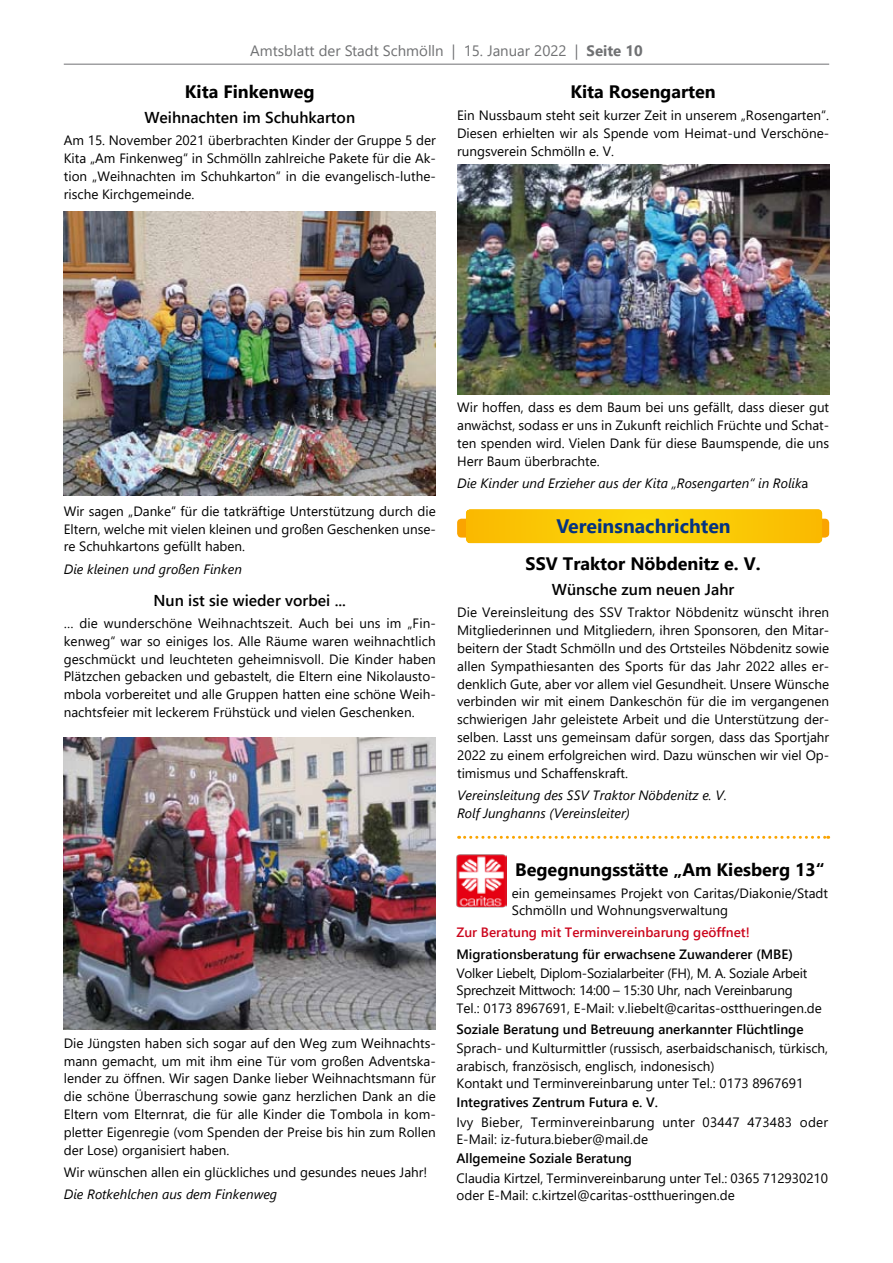
<style>
.page{position:relative;width:893px;height:1263px;background:#fff}
.page>*{position:absolute;margin:0;border:0;box-sizing:border-box;transform-origin:0 0}
.t1{font:700 19.5px "Segoe UI";color:#043381}
.t2{font:700 18px "Segoe UI";color:#000}
.t3{font:600 15.75px "Segoe UI";color:#000}
.t4{font:15px "Segoe UI";color:#707173}
.t5{font:13.5px/17.9px "Segoe UI";color:#000;text-align:justify}
.t6{font:italic 13.5px/17.9px "Segoe UI";color:#000}
.t7{font:13.5px/17.2px "Segoe UI";letter-spacing:-.02em;color:#000}
.t8{font:600 13.5px "Segoe UI";color:#000}
.t9{font:600 13.5px "Segoe UI";color:#cc071e}
.s1{font-weight:700}
.s2{font-style:normal}
</style>
<div class="page">
<hr style="left:64px;top:64px;width:765px;height:1px;background:#707173">
<img style="left:64px;top:737px;width:372px;height:292px">
<img style="left:64px;top:212px;width:372px;height:284px">
<img style="left:457px;top:165px;width:372px;height:229px">
<div style="left:457px;top:519px;width:372px;height:19px;background:#faa401;border-radius:4px"></div>
<svg style="left:466px;top:509px;width:356px;height:34px"></svg>
<img style="left:456px;top:854px;width:50px;height:53px">
<svg style="left:459px;top:836px;width:370px;height:3px"></svg>
<p class="t4" style="left:250px;top:36px;width:394px">Amtsblatt der Stadt Schmölln | 15. Januar 2022 | <span class="s1">Seite 10</span></p>
<h2 class="t2" style="left:185px;top:75px;width:131px">Kita Finkenweg</h2>
<p class="t3" style="left:144px;top:103px;width:212px">Weihnachten im Schuhkarton</p>
<p class="t5" style="left:64px;top:130px;width:374px">Am 15. November 2021 überbrachten Kinder der Gruppe 5 der Kita „Am Finkenweg“ in Schmölln zahlreiche Pakete für die Ak&shy;tion „Weihnachten im Schuhkarton“ in die evangelisch-luthe&shy;rische Kirchgemeinde.</p>
<h2 class="t2" style="left:570px;top:75px;width:147px">Kita Rosengarten</h2>
<p class="t5" style="left:457px;top:105px;width:374px">Ein Nussbaum steht seit kurzer Zeit in unserem „Rosengarten“.<br>Diesen erhielten wir als Spende vom Heimat-und Verschöne&shy;rungsverein Schmölln e. V.</p>
<p class="t5" style="left:64px;top:501px;width:374px">Wir sagen „Danke“ für die tatkräftige Unterstützung durch die Eltern, welche mit vielen kleinen und großen Geschenken unse&shy;re Schuhkartons gefüllt haben.</p>
<p class="t6" style="left:64px;top:558px;width:180px">Die kleinen und großen Finken</p>
<p class="t3" style="left:153px;top:585px;width:194px">Nun ist sie wieder vorbei ...</p>
<p class="t5" style="left:64px;top:613px;width:374px">… die wunderschöne Weihnachtszeit. Auch bei uns im „Fin&shy;kenweg“ war so einiges los. Alle Räume waren weihnachtlich geschmückt und leuchteten geheimnisvoll. Die Kinder haben Plätzchen gebacken und gebastelt, die Eltern eine Nikolausto&shy;mbola vorbereitet und alle Gruppen hatten eine schöne Weih&shy;nachtsfeier mit leckerem Frühstück und vielen Geschenken.</p>
<p class="t5" style="left:64px;top:1033px;width:374px">Die Jüngsten haben sich sogar auf den Weg zum Weihnachts&shy;mann gemacht, um mit ihm eine Tür vom großen Adventska&shy;lender zu öffnen. Wir sagen Danke lieber Weihnachtsmann für die schöne Überraschung sowie ganz herzlichen Dank an die Eltern vom Elternrat, die für alle Kinder die Tombola in kom&shy;pletter Eigenregie (vom Spenden der Preise bis hin zum Rollen der Lose) organisiert haben.</p>
<p class="t5" style="left:64px;top:1162px;width:365px">Wir wünschen allen ein glückliches und gesundes neues Jahr!</p>
<p class="t6" style="left:64px;top:1183px;width:215px">Die Rotkehlchen aus dem Finkenweg</p>
<p class="t5" style="left:457px;top:397px;width:374px">Wir hoffen, dass es dem Baum bei uns gefällt, dass dieser gut anwächst, sodass er uns in Zukunft reichlich Früchte und Schat&shy;ten spenden wird. Vielen Dank für diese Baumspende, die uns Herr Baum überbrachte.</p>
<p class="t6" style="left:457px;top:472px;width:353px">Die Kinder und Erzieher aus der Kita „Rosengarten“ in Rolik<span class="s2">a</span></p>
<h1 class="t1" style="left:557px;top:508px;width:176px">Vereinsnachrichten</h1>
<h2 class="t2" style="left:526px;top:547px;width:237px">SSV Traktor Nöbdenitz e. V.</h2>
<p class="t3" style="left:552px;top:575px;width:184px">Wünsche zum neuen Jahr</p>
<p class="t5" style="left:457px;top:602px;width:374px">Die Vereinsleitung des SSV Traktor Nöbdenitz wünscht ihren Mitgliederinnen und Mitgliedern, ihren Sponsoren, den Mitar&shy;beitern der Stadt Schmölln und des Ortsteiles Nöbdenitz sowie allen Sympathiesanten des Sports für das Jahr 2022 alles er&shy;denklich Gute, aber vor allem viel Gesundheit. Unsere Wünsche verbinden wir mit einem Dankeschön für die im vergangenen schwierigen Jahr geleistete Arbeit und die Unterstützung der&shy;selben. Lasst uns gemeinsam dafür sorgen, dass das Sportjahr 2022 zu einem erfolgreichen wird. Dazu wünschen wir viel Op&shy;timismus und Schaffenskraft.</p>
<p class="t6" style="left:457px;top:784px;width:271px">Vereinsleitung des SSV Traktor Nöbdenitz e. V.<br>Rolf Junghanns (Vereinsleiter)</p>
<h2 class="t2" style="left:515px;top:853px;width:311px">Begegnungsstätte „Am Kiesberg 13“</h2>
<p class="t5" style="left:512px;top:883px;width:318px;line-height:17.4px">ein gemeinsames Projekt von Caritas/Diakonie/Stadt<br>Schmölln und Wohnungsverwaltung</p>
<p class="t9" style="left:456px;top:920px;width:295px">Zur Beratung mit Terminvereinbarung geöffnet!</p>
<p class="t8" style="left:456px;top:941px;width:338px">Migrationsberatung für erwachsene Zuwanderer (MBE)</p>
<p class="t7" style="left:456px;top:963px;width:367px">Volker Liebelt, Diplom-Sozialarbeiter (FH), M. A. Soziale Arbeit<br>Sprechzeit Mittwoch: 14:00 – 15:30 Uhr, nach Vereinbarung<br>Tel.: 0173 8967691, E-Mail: v.liebelt@caritas-ostthueringen.de</p>
<p class="t8" style="left:456px;top:1016px;width:349px">Soziale Beratung und Betreuung anerkannter Flüchtlinge</p>
<p class="t5" style="left:456px;top:1039px;width:373px;line-height:17.2px;text-align:left">Sprach- und Kulturmittler (russisch, aserbaidschanisch, türkisch, arabisch, französisch, englisch, indonesisch)<br>Kontakt und Terminvereinbarung unter Tel.: 0173 8967691</p>
<p class="t8" style="left:456px;top:1090px;width:203px">Integratives Zentrum Futura e. V.</p>
<p class="t5" style="left:456px;top:1112px;width:373px;line-height:17.2px">Ivy Bieber, Terminvereinbarung unter 03447 473483 oder<br>E-Mail: iz-futura.bieber@mail.de</p>
<p class="t8" style="left:456px;top:1146px;width:177px">Allgemeine Soziale Beratung</p>
<p class="t5" style="left:456px;top:1168px;width:373px;line-height:17.4px">Claudia Kirtzel, Terminvereinbarung unter Tel.: 0365 712930210 oder E-Mail: c.kirtzel@caritas-ostthueringen.de</p>
</div>
